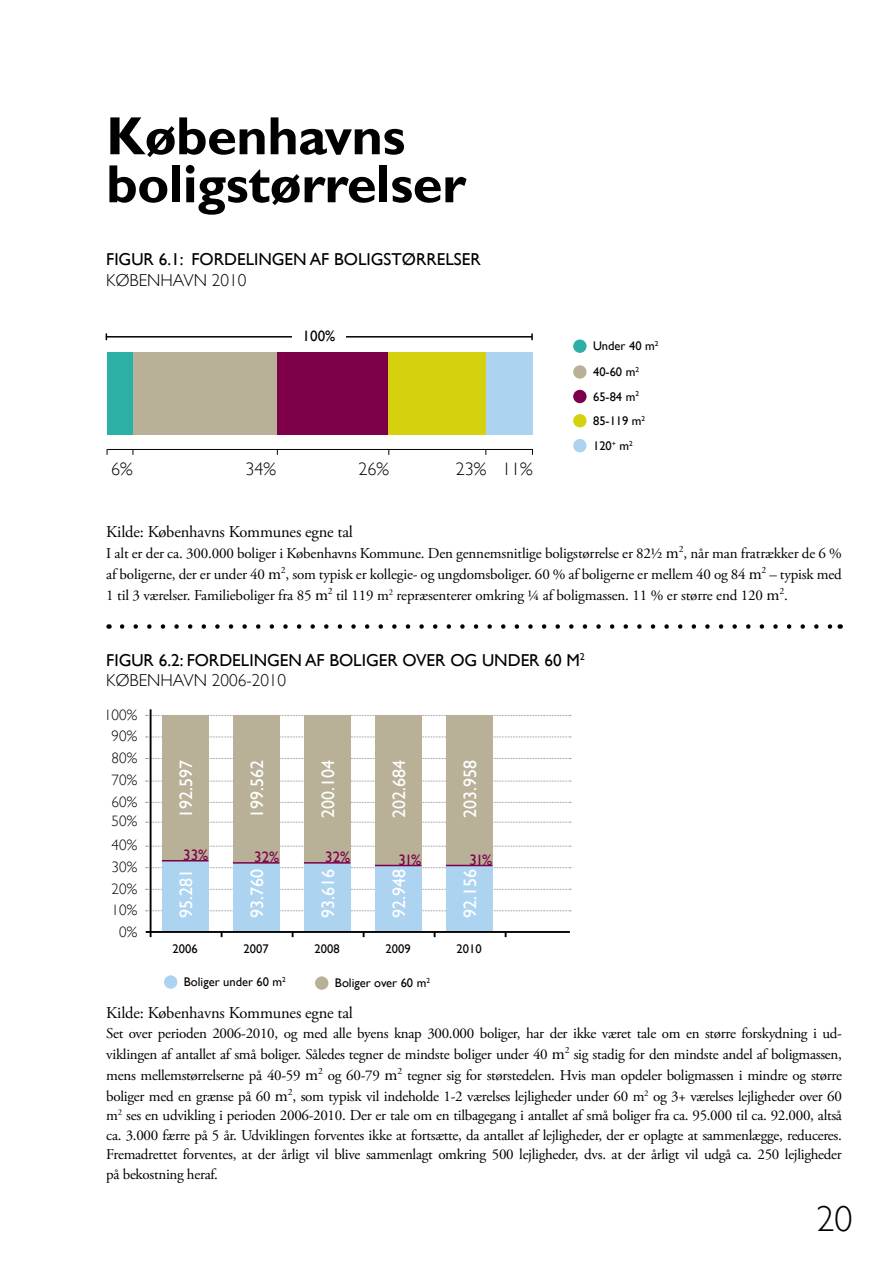
<style>
.page{position:relative;width:893px;height:1263px;background:#fff}
.page>*{position:absolute;margin:0;border:0;box-sizing:border-box;transform-origin:0 0}
.t1{font:700 54px/48px "Gill Sans";letter-spacing:-.01em;color:#000}
.t2{font:300 36px "Gill Sans";color:#000}
.t3{font:18px "Gill Sans";color:#fff}
.t4{font:300 18px "Gill Sans";color:#000}
.t5{font:17.25px/20.7px "Gill Sans";color:#000}
.t6{font:300 17.25px "Gill Sans";color:#000}
.t7{font:16.5px "Adobe Garamond Pro";letter-spacing:-.01em;color:#000}
.t8{font:15px/21px "Adobe Garamond Pro";letter-spacing:-.02em;color:#000;text-align:justify}
.t9{font:300 15px/21.6px "Gill Sans";color:#000}
.t10{font:15px "Gill Sans";color:#7d0049}
.t11{font:15px "Gill Sans";color:#000}
.t12{font:12.6px/24.6px "Gill Sans";color:#000}
.s1{font-size:16.5px}
.s2{font-weight:300}
</style>
<div class="page">
<svg style="left:122px;top:624px;width:711px;height:5px"></svg>
<div style="left:387px;top:352px;width:99px;height:83px;background:#d5d10f"></div>
<hr style="left:106px;top:336px;width:426px;height:2px;background:#000">
<svg style="left:531px;top:333px;width:2px;height:7px"></svg>
<hr style="left:107px;top:449px;width:426px;height:1px;background:#000">
<div style="left:133px;top:352px;width:144px;height:83px;background:#b9b098"></div>
<div style="left:277px;top:352px;width:111px;height:83px;background:#7d0049"></div>
<div style="left:486px;top:352px;width:46px;height:83px;background:#acd4f1"></div>
<div style="left:107px;top:352px;width:26px;height:83px;background:#2cafa4"></div>
<div style="left:292px;top:322px;width:54px;height:25px;background:#fff"></div>
<div style="left:573px;top:339px;width:14px;height:14px;background:#2cafa4;border-radius:50%"></div>
<div style="left:573px;top:365px;width:14px;height:14px;background:#b9b098;border-radius:50%"></div>
<div style="left:573px;top:390px;width:14px;height:13px;background:#7d0049;border-radius:50%"></div>
<div style="left:573px;top:414px;width:14px;height:13px;background:#d5d10f;border-radius:50%"></div>
<div style="left:573px;top:439px;width:14px;height:13px;background:#acd4f1;border-radius:50%"></div>
<svg style="left:146px;top:910px;width:425px;height:1px"></svg>
<svg style="left:146px;top:889px;width:425px;height:1px"></svg>
<svg style="left:146px;top:867px;width:425px;height:1px"></svg>
<svg style="left:146px;top:846px;width:425px;height:1px"></svg>
<svg style="left:146px;top:822px;width:425px;height:1px"></svg>
<svg style="left:146px;top:802px;width:425px;height:1px"></svg>
<svg style="left:146px;top:781px;width:425px;height:1px"></svg>
<svg style="left:146px;top:758px;width:425px;height:1px"></svg>
<svg style="left:146px;top:736px;width:425px;height:1px"></svg>
<svg style="left:146px;top:715px;width:425px;height:1px"></svg>
<hr style="left:146px;top:931px;width:424px;height:2px;background:#000">
<hr style="left:150px;top:709px;width:2px;height:228px;background:#000">
<div style="left:315px;top:976px;width:13px;height:14px;background:#b9b098;border-radius:50%"></div>
<div style="left:164px;top:975px;width:13px;height:14px;background:#acd4f1;border-radius:50%"></div>
<div style="left:162px;top:715px;width:46px;height:152px;background:#b9b098"></div>
<div style="left:162px;top:861px;width:46px;height:70px;background:#acd4f1"></div>
<div style="left:233px;top:715px;width:46px;height:152px;background:#b9b098"></div>
<div style="left:233px;top:863px;width:46px;height:68px;background:#acd4f1"></div>
<div style="left:304px;top:715px;width:46px;height:152px;background:#b9b098"></div>
<div style="left:304px;top:863px;width:46px;height:68px;background:#acd4f1"></div>
<div style="left:375px;top:715px;width:46px;height:152px;background:#b9b098"></div>
<div style="left:375px;top:866px;width:46px;height:65px;background:#acd4f1"></div>
<div style="left:446px;top:715px;width:46px;height:152px;background:#b9b098"></div>
<div style="left:446px;top:866px;width:46px;height:65px;background:#acd4f1"></div>
<hr style="left:162px;top:860px;width:46px;height:1px;background:#7d0049">
<hr style="left:233px;top:862px;width:46px;height:2px;background:#7d0049">
<hr style="left:304px;top:862px;width:46px;height:2px;background:#7d0049">
<hr style="left:375px;top:865px;width:46px;height:1px;background:#7d0049">
<hr style="left:446px;top:865px;width:46px;height:1px;background:#7d0049">
<h1 class="t1" style="left:106px;top:116px;width:361px">Københavns boligstørrelser</h1>
<p class="t5" style="left:106px;top:250px;width:376px">FIGUR 6.1: FORDELINGEN AF BOLIGSTØRRELSER</p>
<p class="t6" style="left:106px;top:273px;width:142px">KØBENHAVN 2010</p>
<p class="t11" style="left:303px;top:329px;width:34px">100%</p>
<p class="t4" style="left:111px;top:461px;width:23px">6%</p>
<p class="t4" style="left:246px;top:461px;width:32px">34%</p>
<p class="t4" style="left:359px;top:461px;width:32px">26%</p>
<p class="t4" style="left:456px;top:461px;width:79px">23% 11%</p>
<p class="t12" style="left:593px;top:334px;width:67px;line-height:25.8px">UNDER 40 M<sup>2<br></sup>40-60 M<sup>2</sup></p>
<p class="t12" style="left:593px;top:385px;width:54px">65-84 M<sup>2<br></sup>85-119 M<sup>2<br></sup>120<sup>+</sup> M<sup>2</sup></p>
<p class="t7" style="left:106px;top:523px;width:248px">Kilde: Københavns Kommunes egne tal</p>
<p class="t8" style="left:106px;top:543px;width:737px">I alt er der ca. 300.000 boliger i Københavns Kommune. Den gennemsnitlige boligstørrelse er 82½ <span class="s1">m</span><sup>2</sup>, når man fratrækker de 6 % af boligerne, der er under 40 <span class="s1">m</span><sup>2</sup>, som typisk er kollegie- og ungdomsboliger. 60 % af boligerne er mellem 40 og 84 <span class="s1">m</span><sup>2</sup> – typisk med 1 til 3 værelser. Familieboliger fra 85 <span class="s1">m</span><sup>2</sup> til 119 m<sup>2</sup> repræsenterer omkring ¼ af boligmassen. 11 % er større end 120 <span class="s1">m</span><sup>2</sup>.</p>
<p class="t5" style="left:106px;top:651px;width:480px">FIGUR 6.2: FORDELINGEN AF BOLIGER OVER OG UNDER 60 M<sup>2<br></sup><span class="s2">KØBENHAVN 2006-2010</span></p>
<p class="t9" style="left:104px;top:705px;width:35px">100%</p>
<p class="t9" style="left:112px;top:726px;width:27px">90%</p>
<p class="t9" style="left:112px;top:748px;width:27px">80%</p>
<p class="t9" style="left:112px;top:771px;width:27px">70%</p>
<p class="t9" style="left:112px;top:792px;width:27px">60%</p>
<p class="t9" style="left:112px;top:812px;width:27px">50%</p>
<p class="t9" style="left:112px;top:836px;width:27px">40%<br>30%</p>
<p class="t9" style="left:112px;top:879px;width:27px">20%</p>
<p class="t9" style="left:112px;top:900px;width:27px">10%</p>
<p class="t9" style="left:119px;top:922px;width:20px">0%</p>
<p class="t3" style="left:179px;top:818px;width:59px;rotate:-90deg">192.597</p>
<p class="t3" style="left:249px;top:818px;width:59px;rotate:-90deg">199.562</p>
<p class="t3" style="left:320px;top:818px;width:59px;rotate:-90deg">200.104</p>
<p class="t3" style="left:391px;top:818px;width:59px;rotate:-90deg">202.684</p>
<p class="t3" style="left:462px;top:818px;width:59px;rotate:-90deg">203.958</p>
<p class="t10" style="left:183px;top:848px;width:27px">33%</p>
<p class="t10" style="left:254px;top:851px;width:27px">32%</p>
<p class="t10" style="left:325px;top:851px;width:27px">32%</p>
<p class="t10" style="left:398px;top:853px;width:24px">31%</p>
<p class="t10" style="left:469px;top:853px;width:24px">31%</p>
<p class="t3" style="left:179px;top:918px;width:50px;rotate:-90deg">95.281</p>
<p class="t3" style="left:250px;top:918px;width:50px;rotate:-90deg">93.760</p>
<p class="t3" style="left:321px;top:918px;width:50px;rotate:-90deg">93.616</p>
<p class="t3" style="left:391px;top:918px;width:50px;rotate:-90deg">92.948</p>
<p class="t3" style="left:462px;top:918px;width:50px;rotate:-90deg">92.156</p>
<p class="t12" style="left:173px;top:937px;width:27px">2006</p>
<p class="t12" style="left:244px;top:937px;width:27px">2007</p>
<p class="t12" style="left:315px;top:937px;width:27px">2008</p>
<p class="t12" style="left:386px;top:937px;width:27px">2009</p>
<p class="t12" style="left:457px;top:937px;width:27px">2010</p>
<p class="t12" style="left:184px;top:970px;width:103px">BOLIGER UNDER 60 M<sup>2</sup></p>
<p class="t12" style="left:335px;top:972px;width:97px">BOLIGER OVER 60 M<sup>2</sup></p>
<p class="t7" style="left:106px;top:1004px;width:248px">Kilde: Københavns Kommunes egne tal</p>
<p class="t8" style="left:106px;top:1023px;width:737px">Set over perioden 2006-2010, og med alle byens knap 300.000 boliger, har der ikke været tale om en større forskydning i ud&shy;viklingen af antallet af små boliger. Således tegner de mindste boliger under 40 <span class="s1">m</span><sup>2</sup> sig stadig for den mindste andel af boligmassen, mens mellemstørrelserne på 40-59 <span class="s1">m</span><sup>2</sup> og 60-79 <span class="s1">m</span><sup>2</sup> tegner sig for størstedelen. Hvis man opdeler boligmassen i mindre og større boliger med en grænse på 60 <span class="s1">m</span><sup>2</sup>, som typisk vil indeholde 1-2 værelses lejligheder under 60 m<sup>2</sup> og 3+ værelses lejligheder over 60</p>
<p class="t8" style="left:106px;top:1106px;width:737px;line-height:19.5px">m<sup>2</sup> ses en udvikling i perioden 2006-2010. Der er tale om en tilbagegang i antallet af små boliger fra ca. 95.000 til ca. 92.000, altså ca. 3.000 færre på 5 år. Udviklingen forventes ikke at fortsætte, da antallet af lejligheder, der er oplagte at sammenlægge, reduceres.<br>Fremadrettet forventes, at der årligt vil blive sammenlagt omkring 500 lejligheder, dvs. at der årligt vil udgå ca. 250 lejligheder på bekostning heraf.</p>
<h2 class="t2" style="left:817px;top:1204px;width:37px">20</h2>
</div>
